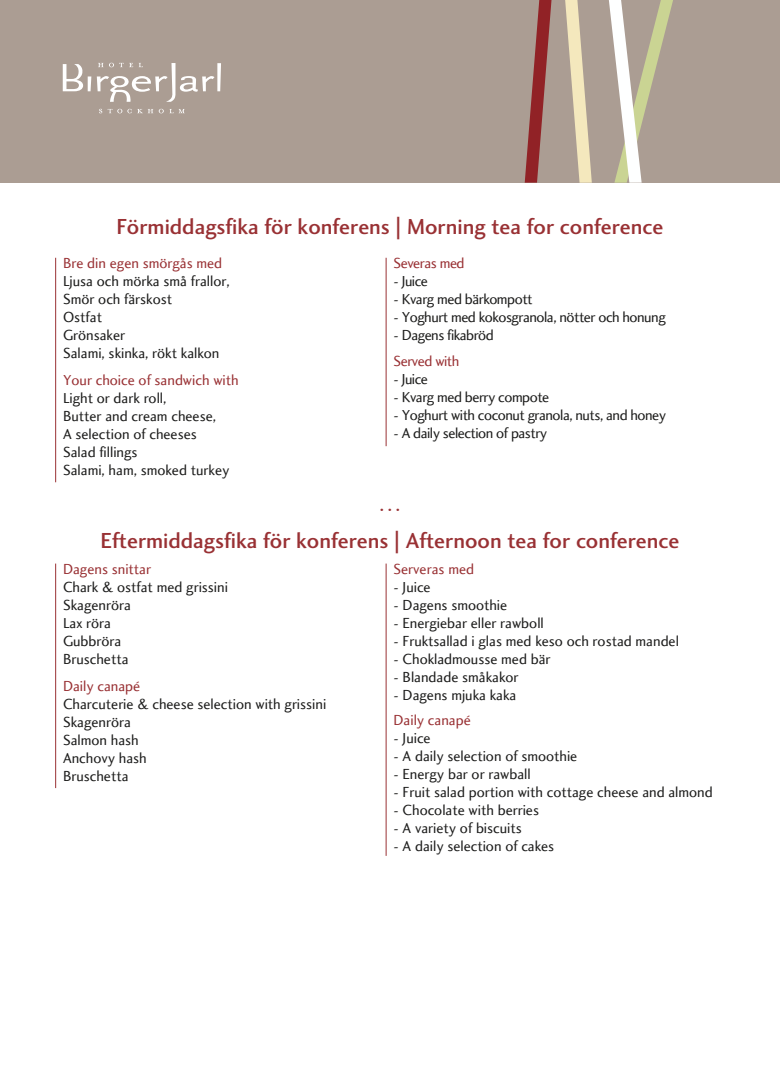
<style>
.page{position:relative;width:780px;height:1088px;background:#fff}
.page>*{position:absolute;margin:0;border:0;box-sizing:border-box;transform-origin:0 0}
.t1{font:500 22.5px "Charlotte Sans Std";color:#993134}
.t2{font:15px/18px "Charlotte Sans Book Plain";color:#1d1d1c}
.t3{font:15px "Charlotte Sans Book Plain";letter-spacing:-.03em;color:#1d1d1c}
.t4{font:15px "Charlotte Sans Book Plain";color:#993134}
.t5{font:15px "Charlotte Sans Book Plain";letter-spacing:-.03em;color:#993134}
.t6{font:15px "Charlotte Sans Bold Plain";color:#993134}
.s1{color:#993134}
</style>
<div class="page">
<div style="left:0;top:0;width:780px;height:183px;background:#ab9d93"></div>
<svg style="left:524px;top:0;width:27px;height:183px"></svg>
<svg style="left:565px;top:0;width:26px;height:183px"></svg>
<svg style="left:609px;top:0;width:64px;height:183px"></svg>
<svg style="left:63px;top:64px;width:28px;height:27px"></svg>
<svg style="left:97px;top:63px;width:124px;height:39px"></svg>
<svg style="left:99px;top:109px;width:3px;height:4px"></svg>
<svg style="left:108px;top:109px;width:23px;height:4px"></svg>
<svg style="left:137px;top:109px;width:16px;height:4px"></svg>
<svg style="left:159px;top:109px;width:26px;height:4px"></svg>
<hr style="left:55px;top:258px;width:1px;height:224px;background:#993134">
<hr style="left:55px;top:563px;width:1px;height:225px;background:#993134">
<hr style="left:386px;top:563px;width:1px;height:293px;background:#993134">
<hr style="left:386px;top:258px;width:1px;height:188px;background:#993134">
<p class="t1" style="left:116px;top:214px;width:548px">Förmiddagsfika för konferens | Morning tea for conference</p>
<p class="t2" style="left:63px;top:255px;width:168px"><span class="s1">Bre din egen smörgås med<br></span>Ljusa och mörka små frallor,<br>Smör och färskost<br>Ostfat<br>Grönsaker<br>Salami, skinka, rökt kalkon</p>
<p class="t2" style="left:63px;top:371px;width:177px"><span class="s1">Your choice of sandwich with<br></span>Light or dark roll,<br>Butter and cream cheese,<br>A selection of cheeses<br>Salad fillings<br>Salami, ham, smoked turkey</p>
<p class="t5" style="left:393px;top:255px;width:73px">Severas med</p>
<p class="t2" style="left:393px;top:273px;width:36px">- Juice</p>
<p class="t3" style="left:393px;top:291px;width:140px">- Kvarg med bärkompott</p>
<p class="t3" style="left:393px;top:309px;width:274px">- Yoghurt med kokosgranola, nötter och honung</p>
<p class="t3" style="left:393px;top:327px;width:102px">- Dagens fikabröd</p>
<p class="t5" style="left:393px;top:353px;width:67px">Served with</p>
<p class="t2" style="left:393px;top:370px;width:36px">- Juice</p>
<p class="t3" style="left:393px;top:389px;width:157px">- Kvarg med berry compote</p>
<p class="t3" style="left:393px;top:407px;width:274px">- Yoghurt with coconut granola, nuts, and honey</p>
<p class="t3" style="left:393px;top:425px;width:155px">- A daily selection of pastry</p>
<p class="t6" style="left:380px;top:497px;width:22px">. . .</p>
<p class="t1" style="left:100px;top:528px;width:580px">Eftermiddagsfika för konferens | Afternoon tea for conference</p>
<p class="t2" style="left:63px;top:560px;width:166px"><span class="s1">Dagens snittar<br></span>Chark &amp; ostfat med grissini<br>Skagenröra<br>Lax röra<br>Gubbröra<br>Bruschetta</p>
<p class="t4" style="left:393px;top:561px;width:82px">Serveras med</p>
<p class="t2" style="left:393px;top:578px;width:39px">- Juice</p>
<p class="t2" style="left:393px;top:596px;width:115px">- Dagens smoothie</p>
<p class="t2" style="left:393px;top:614px;width:152px">- Energiebar eller rawboll</p>
<p class="t2" style="left:393px;top:632px;width:287px">- Fruktsallad i glas med keso och rostad mandel</p>
<p class="t2" style="left:393px;top:650px;width:158px">- Chokladmousse med bär</p>
<p class="t2" style="left:393px;top:668px;width:126px">- Blandade småkakor</p>
<p class="t2" style="left:393px;top:686px;width:124px">- Dagens mjuka kaka</p>
<p class="t2" style="left:63px;top:677px;width:265px"><span class="s1">Daily canapé<br></span>Charcuterie &amp; cheese selection with grissini<br>Skagenröra<br>Salmon hash<br>Anchovy hash<br>Bruschetta</p>
<p class="t4" style="left:393px;top:711px;width:79px">Daily canapé</p>
<p class="t2" style="left:393px;top:729px;width:39px">- Juice</p>
<p class="t2" style="left:393px;top:747px;width:185px">- A daily selection of smoothie</p>
<p class="t2" style="left:393px;top:765px;width:139px">- Energy bar or rawball</p>
<p class="t2" style="left:393px;top:783px;width:321px">- Fruit salad portion with cottage cheese and almond</p>
<p class="t2" style="left:393px;top:801px;width:147px">- Chocolate with berries</p>
<p class="t2" style="left:393px;top:819px;width:130px">- A variety of biscuits</p>
<p class="t2" style="left:393px;top:837px;width:162px">- A daily selection of cakes</p>
</div>
